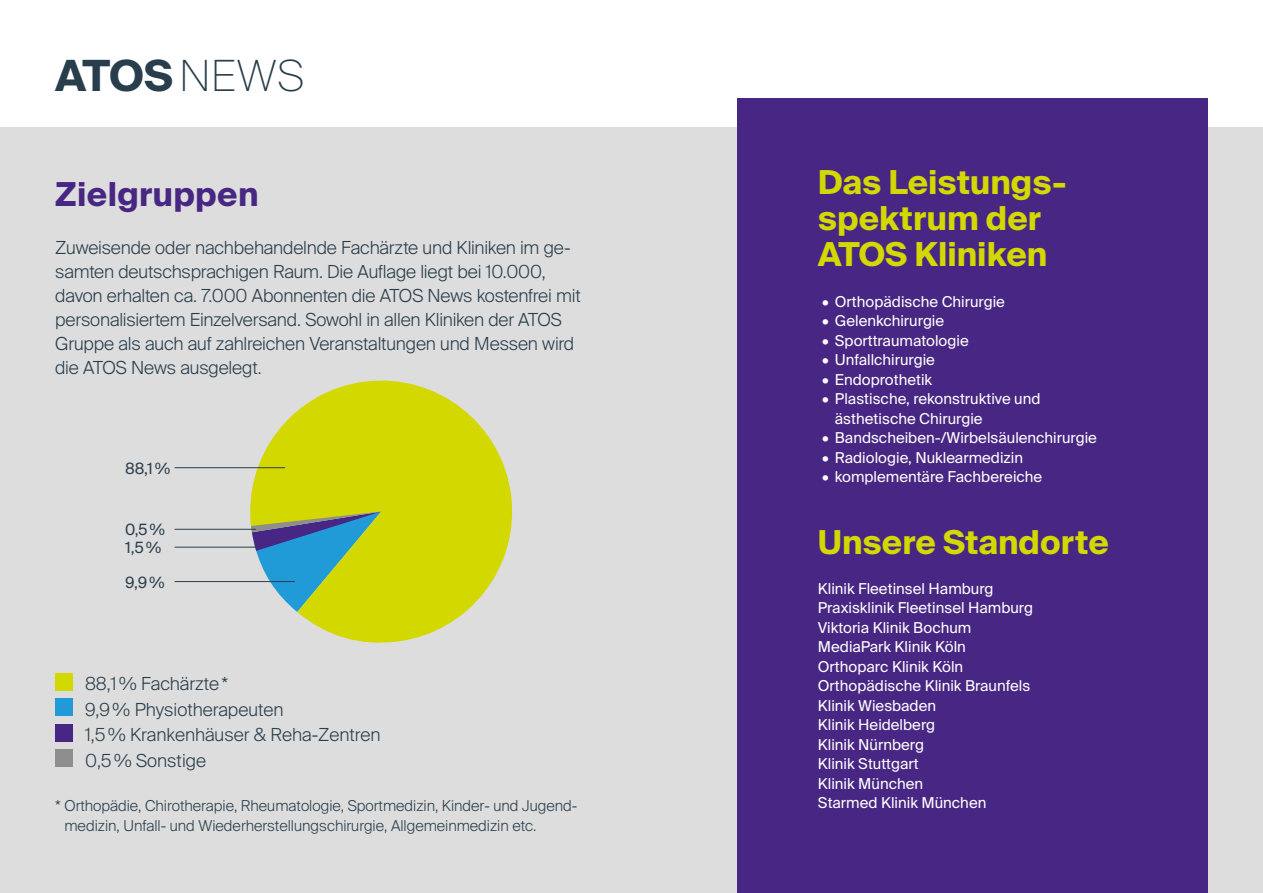
<style>
.page{position:relative;width:1263px;height:893px;background:#fff}
.page>*{position:absolute;margin:0;border:0;box-sizing:border-box;transform-origin:0 0}
.t1{font:700 42.9px "Suisse Intl";color:#293e4c}
.t2{font:700 33px/36px "Suisse Intl";color:#d3d800}
.t3{font:700 33px "Suisse Intl";letter-spacing:.01em;color:#482683}
.t4{font:300 18px/24px "Suisse Intl";letter-spacing:-.01em;color:#293e4c}
.t5{font:15.6px "Suisse Intl";color:#293e4c}
.t6{font:15px/19.5px "Suisse Intl";color:#fff}
.t7{font:300 15px/19.5px "Suisse Intl";color:#293e4c}
.s1{font-weight:100}
</style>
<div class="page">
<div style="left:0;top:128px;width:1263px;height:765px;background:#ddd"></div>
<div style="left:55px;top:673px;width:17px;height:17px;background:#d3d800"></div>
<div style="left:55px;top:698px;width:17px;height:17px;background:#209bd8"></div>
<div style="left:55px;top:724px;width:17px;height:17px;background:#482683"></div>
<div style="left:55px;top:749px;width:17px;height:17px;background:#8e8e8d"></div>
<div style="left:737px;top:99px;width:471px;height:794px;background:#482683"></div>
<svg style="left:242px;top:380px;width:271px;height:263px;fill:#d3d800"></svg>
<svg style="left:251px;top:512px;width:130px;height:100px;background:#81ae79"></svg>
<hr style="left:175px;top:581px;width:120px;height:1px;background:#293e4c">
<hr style="left:175px;top:467px;width:110px;height:1px;background:#293e4c">
<hr style="left:175px;top:547px;width:83px;height:1px;background:#293e4c">
<hr style="left:175px;top:529px;width:81px;height:1px;background:#293e4c">
<h1 class="t1" style="left:55px;top:51px;width:250px">ATOS <span class="s1">NEWS</span></h1>
<h2 class="t3" style="left:55px;top:175px;width:205px">Zielgruppen</h2>
<p class="t4" style="left:55px;top:235px;width:527px">Zuweisende oder nachbehandelnde Fachärzte und Kliniken im ge&shy;samten deutschsprachigen Raum. Die Auflage liegt bei 10.000, davon erhalten ca. 7.000 Abonnenten die ATOS News kostenfrei mit personalisiertem Einzelversand. Sowohl in allen Kliniken der ATOS Gruppe als auch auf zahlreichen Veranstaltungen und Messen wird die ATOS News ausgelegt.</p>
<p class="t5" style="left:125px;top:459px;width:47px">88,1%</p>
<p class="t5" style="left:125px;top:521px;width:41px">0,5%</p>
<p class="t5" style="left:125px;top:539px;width:38px">1,5%</p>
<p class="t5" style="left:125px;top:573px;width:41px">9,9%</p>
<p class="t4" style="left:85px;top:671px;width:297px;line-height:25.5px">88,1% Fachärzte*<br>9,9% Physiotherapeuten<br>1,5% Krankenhäuser &amp; Reha-Zentren<br>0,5% Sonstige</p>
<p class="t7" style="left:65px;top:796px;width:514px;text-indent:-9px">* Orthopädie, Chirotherapie, Rheumatologie, Sportmedizin, Kinder- und Jugend&shy;medizin, Unfall- und Wiederherstellungschirurgie, Allgemeinmedizin etc.</p>
<h2 class="t2" style="left:818px;top:164px;width:250px">Das Leistungs&shy;spektrum der<br>ATOS Kliniken</h2>
<p class="t6" style="left:822px;top:292px;width:184px">• Orthopädische Chirurgie</p>
<p class="t6" style="left:822px;top:311px;width:124px">• Gelenkchirurgie</p>
<p class="t6" style="left:822px;top:331px;width:148px">• Sporttraumatologie</p>
<p class="t6" style="left:822px;top:350px;width:114px">• Unfallchirurgie</p>
<p class="t6" style="left:822px;top:370px;width:112px">• Endoprothetik</p>
<p class="t6" style="left:835px;top:389px;width:207px;text-indent:-13px">• Plastische, rekonstruktive und ästhetische Chirurgie</p>
<p class="t6" style="left:822px;top:428px;width:276px">• Bandscheiben-/Wirbelsäulenchirurgie</p>
<p class="t6" style="left:822px;top:448px;width:202px">• Radiologie, Nuklearmedizin</p>
<p class="t6" style="left:822px;top:467px;width:222px">• komplementäre Fachbereiche</p>
<h2 class="t2" style="left:818px;top:525px;width:293px">Unsere Standorte</h2>
<p class="t6" style="left:818px;top:579px;width:217px">Klinik Fleetinsel Hamburg<br>Praxisklinik Fleetinsel Hamburg<br>Viktoria Klinik Bochum<br>MediaPark Klinik Köln<br>Orthoparc Klinik Köln<br>Orthopädische Klinik Braunfels<br>Klinik Wiesbaden<br>Klinik Heidelberg<br>Klinik Nürnberg<br>Klinik Stuttgart<br>Klinik München<br>Starmed Klinik München</p>
</div>
